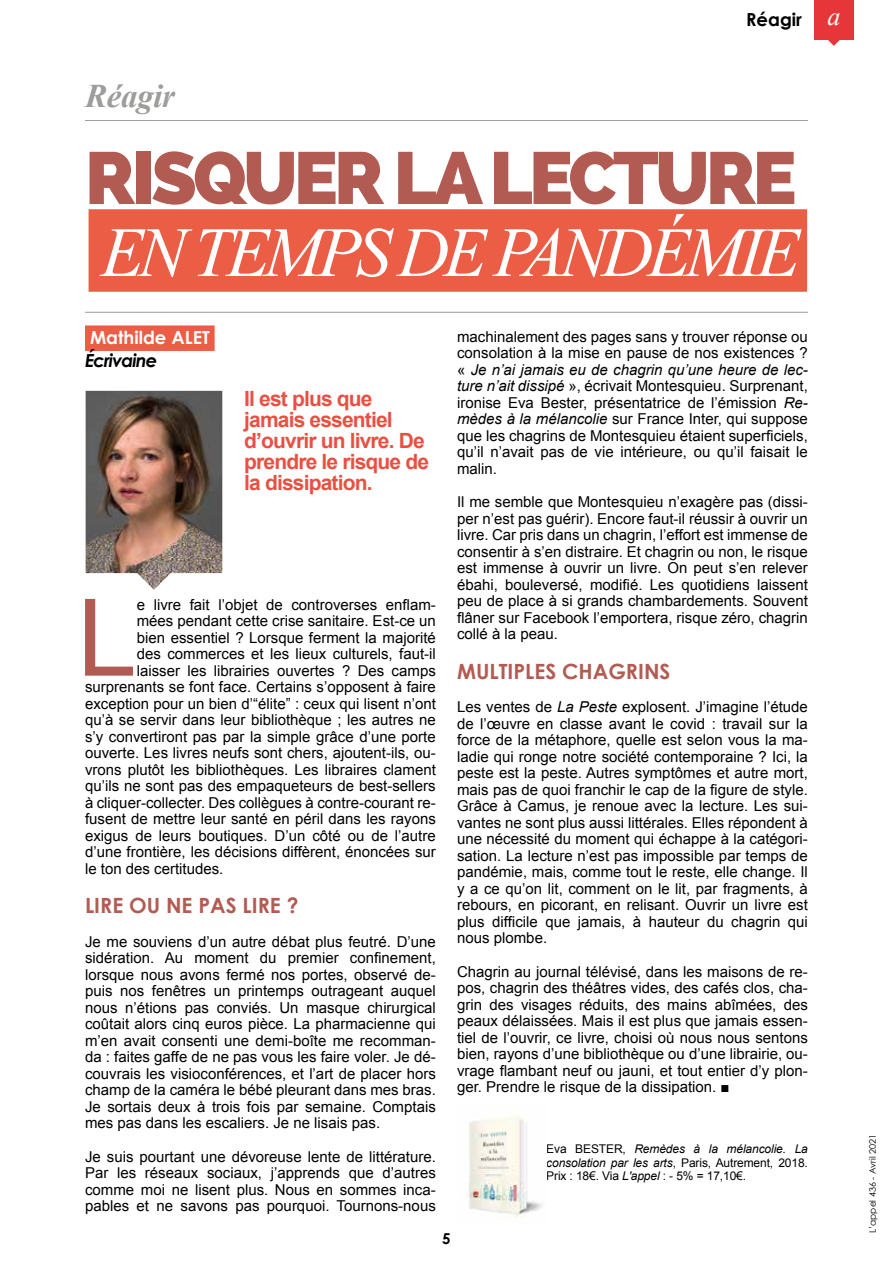
<style>
.page{position:relative;width:893px;height:1263px;background:#fff}
.page>*{position:absolute;margin:0;border:0;box-sizing:border-box;transform-origin:0 0}
.t1{font:107.25px "Arial";color:#b25b53}
.t2{font:800 73.5px "Raleway";letter-spacing:-.05em;color:#b25b53}
.t3{font:italic 70.5px "Times New Roman";letter-spacing:-.075em;color:#fff}
.t4{font:italic 700 33px "Times New Roman";letter-spacing:-.01em;color:#9d9d9c}
.t5{font:700 21px/21px "Arial";letter-spacing:-.04em;color:#ea5042}
.t6{font:700 21px "Century Gothic";color:#b25b53}
.t7{font:700 18px "Century Gothic";color:#fff}
.t8{font:italic 700 18px "Century Gothic";letter-spacing:-.05em;color:#000}
.t9{font:700 18px "Century Gothic";color:#000}
.t10{font:15px/16.5px "Arial";color:#000;text-align:justify}
.t11{font:700 15px "Century Gothic";color:#000}
.t12{font:12px/13.5px "Arial";letter-spacing:-.01em;color:#000;text-align:justify}
.t13{font:9px "Century Gothic";color:#000}
.s1{font-family:"Times New Roman";font-weight:400;font-style:italic;font-size:26.1px;color:#fff}
.s2{font-style:italic}
</style>
<div class="page">
<div style="left:814px;top:0;width:40px;height:39px;background:#e7363a"></div>
<svg style="left:827px;top:39px;width:13px;height:7px"></svg>
<img style="left:86px;top:391px;width:136px;height:199px">
<hr style="left:85px;top:312px;width:723px;height:1px;background:#9d9d9c">
<hr style="left:85px;top:120px;width:723px;height:1px;background:#9d9d9c">
<div style="left:89px;top:209px;width:718px;height:83px;background:#eb5d45"></div>
<div style="left:85px;top:325px;width:130px;height:26px;background:#eb5d45"></div>
<img style="left:469px;top:1116px;width:74px;height:102px">
<h3 class="t4" style="left:85px;top:78px;width:92px">Réagir</h3>
<p class="t9" style="left:746px;top:8px;width:96px">Réagir <span class="s1">a</span></p>
<h2 class="t2" style="left:85px;top:135px;width:713px">RISQUER LA LECTURE</h2>
<h3 class="t3" style="left:101px;top:213px;width:701px">EN TEMPS DE PANDÉMIE</h3>
<p class="t7" style="left:90px;top:326px;width:121px">Mathilde ALET</p>
<p class="t8" style="left:85px;top:349px;width:74px">Écrivaine</p>
<h3 class="t5" style="left:244px;top:388px;width:186px">Il est plus que jamais essentiel d’ouvrir un livre. De prendre le risque de la dissipation.</h3>
<h1 class="t1" style="left:77px;top:579px;width:61px">L</h1>
<p class="t10" style="left:137px;top:596px;width:300px">e livre fait l’objet de controverses enflam-</p>
<p class="t10" style="left:137px;top:613px;width:300px">mées pendant cette crise sanitaire. Est-ce un</p>
<p class="t10" style="left:137px;top:629px;width:301px">bien essentiel ? Lorsque ferment la majorité</p>
<p class="t10" style="left:137px;top:646px;width:301px">des commerces et les lieux culturels, faut-il</p>
<p class="t10" style="left:137px;top:662px;width:300px">laisser les librairies ouvertes ? Des camps</p>
<p class="t10" style="left:85px;top:679px;width:352px">surprenants se font face. Certains s’opposent à faire</p>
<p class="t10" style="left:85px;top:695px;width:352px">exception pour un bien d’“élite” : ceux qui lisent n’ont</p>
<p class="t10" style="left:85px;top:712px;width:352px">qu’à se servir dans leur bibliothèque ; les autres ne</p>
<p class="t10" style="left:85px;top:728px;width:352px">s’y convertiront pas par la simple grâce d’une porte</p>
<p class="t10" style="left:85px;top:745px;width:352px">ouverte. Les livres neufs sont chers, ajoutent-ils, ou-</p>
<p class="t10" style="left:85px;top:761px;width:352px">vrons plutôt les bibliothèques. Les libraires clament</p>
<p class="t10" style="left:85px;top:778px;width:352px">qu’ils ne sont pas des empaqueteurs de best-sellers</p>
<p class="t10" style="left:85px;top:794px;width:352px">à cliquer-collecter. Des collègues à contre-courant re-</p>
<p class="t10" style="left:85px;top:811px;width:352px">fusent de mettre leur santé en péril dans les rayons</p>
<p class="t10" style="left:85px;top:827px;width:352px">exigus de leurs boutiques. D’un côté ou de l’autre</p>
<p class="t10" style="left:85px;top:844px;width:352px">d’une frontière, les décisions diffèrent, énoncées sur</p>
<p class="t10" style="left:85px;top:860px;width:140px">le ton des certitudes.</p>
<h3 class="t6" style="left:85px;top:892px;width:215px">LIRE OU NE PAS LIRE ?</h3>
<p class="t10" style="left:85px;top:933px;width:352px">Je me souviens d’un autre débat plus feutré. D’une sidération. Au moment du premier confinement, lorsque nous avons fermé nos portes, observé de&shy;puis nos fenêtres un printemps outrageant auquel nous n’étions pas conviés. Un masque chirurgical coûtait alors cinq euros pièce. La pharmacienne qui m’en avait consenti une demi-boîte me recomman&shy;da : faites gaffe de ne pas vous les faire voler. Je dé&shy;couvrais les visioconférences, et l’art de placer hors champ de la caméra le bébé pleurant dans mes bras.<br>Je sortais deux à trois fois par semaine. Comptais mes pas dans les escaliers. Je ne lisais pas.</p>
<p class="t10" style="left:85px;top:1148px;width:352px">Je suis pourtant une dévoreuse lente de littérature.<br>Par les réseaux sociaux, j’apprends que d’autres comme moi ne lisent plus. Nous en sommes inca&shy;pables et ne savons pas pourquoi. Tournons-nous</p>
<p class="t10" style="left:457px;top:328px;width:352px">machinalement des pages sans y trouver réponse ou consolation à la mise en pause de nos existences ? « <span class="s2">Je n’ai jamais eu de chagrin qu’une heure de lec&shy;ture n’ait dissipé</span> », écrivait Montesquieu. Surprenant, ironise Eva Bester, présentatrice de l’émission <span class="s2">Re&shy;mèdes à la mélancolie</span> sur France Inter, qui suppose que les chagrins de Montesquieu étaient superficiels, qu’il n’avait pas de vie intérieure, ou qu’il faisait le malin.</p>
<p class="t10" style="left:457px;top:494px;width:352px">Il me semble que Montesquieu n’exagère pas (dissi&shy;per n’est pas guérir). Encore faut-il réussir à ouvrir un livre. Car pris dans un chagrin, l’effort est immense de consentir à s’en distraire. Et chagrin ou non, le risque est immense à ouvrir un livre. On peut s’en relever ébahi, bouleversé, modifié. Les quotidiens laissent peu de place à si grands chambardements. Souvent flâner sur Facebook l’emportera, risque zéro, chagrin collé à la peau.</p>
<h3 class="t6" style="left:457px;top:657px;width:215px">MULTIPLES CHAGRINS</h3>
<p class="t10" style="left:457px;top:699px;width:352px">Les ventes de <span class="s2">La Peste</span> explosent. J’imagine l’étude de l’œuvre en classe avant le covid : travail sur la force de la métaphore, quelle est selon vous la ma&shy;ladie qui ronge notre société contemporaine ? Ici, la peste est la peste. Autres symptômes et autre mort, mais pas de quoi franchir le cap de la figure de style.<br>Grâce à Camus, je renoue avec la lecture. Les sui&shy;vantes ne sont plus aussi littérales. Elles répondent à une nécessité du moment qui échappe à la catégori&shy;sation. La lecture n’est pas impossible par temps de pandémie, mais, comme tout le reste, elle change. Il y a ce qu’on lit, comment on le lit, par fragments, à rebours, en picorant, en relisant. Ouvrir un livre est plus difficile que jamais, à hauteur du chagrin qui nous plombe.</p>
<p class="t10" style="left:457px;top:963px;width:352px">Chagrin au journal télévisé, dans les maisons de re&shy;pos, chagrin des théâtres vides, des cafés clos, cha&shy;grin des visages réduits, des mains abîmées, des peaux délaissées. Mais il est plus que jamais essen&shy;tiel de l’ouvrir, ce livre, choisi où nous nous sentons bien, rayons d’une bibliothèque ou d’une librairie, ou&shy;vrage flambant neuf ou jauni, et tout entier d’y plon&shy;ger. Prendre le risque de la dissipation. ■</p>
<p class="t12" style="left:546px;top:1142px;width:263px">Eva BESTER, <span class="s2">Remèdes à la mélancolie. La consolation par les arts</span>, Paris, Autrement, 2018.<br>Prix : 18€. Via <span class="s2">L'appel</span> : - 5% = 17,10€.</p>
<p class="t11" style="left:442px;top:1229px;width:10px">5</p>
<p class="t13" style="left:867px;top:1233px;width:101px;rotate:-90deg">L’appel 436 - Avril 2021</p>
</div>
